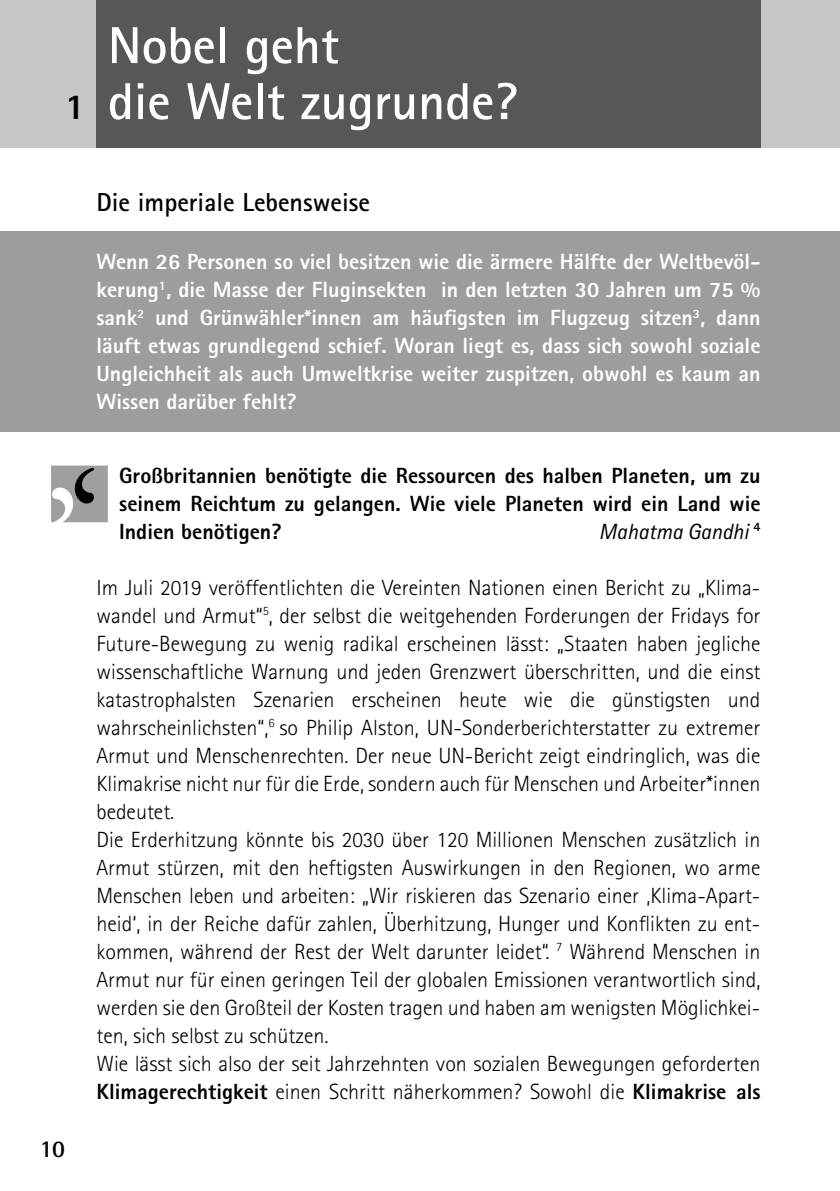
<style>
.page{position:relative;width:840px;height:1191px;background:#fff}
.page>*{position:absolute;margin:0;border:0;box-sizing:border-box;transform-origin:0 0}
.t1{font:700 52px/56px "Rotis Sans Serif Std";color:#fff}
.t2{font:800 36px "Rotis Sans Serif Std";color:#000}
.t3{font:700 26px "Rotis Sans Serif Std";color:#000}
.t4{font:700 24px "Rotis Semi Sans Std";color:#000}
.t5{font:300 22px/28px "Rotis Sans Serif Std";color:#000}
.t6{font:800 22px/28px "Rotis Sans Serif Std";color:#fff;text-align:justify}
.t7{font:800 22px/28px "Rotis Sans Serif Std";color:#000;text-align:justify}
.t8{font:italic 22px "Rotis Sans Serif Std";color:#000}
.s1{font-weight:800}
</style>
<div class="page">
<div style="left:0;top:0;width:839px;height:147px;background:#c6c6c6"></div>
<div style="left:96px;top:0;width:664px;height:147px;background:#575756"></div>
<svg style="left:51px;top:465px;width:57px;height:57px;background:#9b9b9b"></svg>
<div style="left:0;top:231px;width:839px;height:201px;background:#9d9d9c"></div>
<h2 class="t2" style="left:65px;top:84px;width:22px">1</h2>
<h1 class="t1" style="left:108px;top:16px;width:411px">Nobel geht<br>die Welt zugrunde?</h1>
<p class="t4" style="left:40px;top:1133px;width:27px">10</p>
<p class="t3" style="left:96px;top:185px;width:275px">Die imperiale Lebensweise</p>
<p class="t6" style="left:96px;top:247px;width:665px">Wenn 26 Personen so viel besitzen wie die ärmere Hälfte der Weltbevöl&shy;kerung<sup>1</sup>, die Masse der Fluginsekten in den letzten 30 Jahren um 75 % sank<sup>2</sup> und Grünwähler*innen am häufigsten im Flugzeug sitzen<sup>3</sup>, dann läuft etwas grundlegend schief. Woran liegt es, dass sich sowohl soziale Ungleichheit als auch Umweltkrise weiter zuspitzen, obwohl es kaum an Wissen darüber fehlt?</p>
<p class="t7" style="left:119px;top:461px;width:642px">Großbritannien benötigte die Ressourcen des halben Planeten, um zu seinem Reichtum zu gelangen. Wie viele Planeten wird ein Land wie Indien benötigen?</p>
<p class="t8" style="left:598px;top:518px;width:163px">Mahatma Gandhi <sup>4</sup></p>
<p class="t5" style="left:96px;top:573px;width:665px">Im Juli 2019 veröffentlichten die Vereinten Nationen einen Bericht zu „Klima&shy;wandel und Armut“<sup>5</sup>, der selbst die weitgehenden Forderungen der Fridays for Future-Bewegung zu wenig radikal erscheinen lässt: „Staaten haben jegliche wissenschaftliche Warnung und jeden Grenzwert überschritten, und die einst katastrophalsten Szenarien erscheinen heute wie die günstigsten und wahrscheinlichsten“,<sup>6</sup> so Philip Alston, UN-Sonderberichterstatter zu extremer Armut und Menschenrechten. Der neue UN-Bericht zeigt eindringlich, was die Klimakrise nicht nur für die Erde, sondern auch für Menschen und Arbeiter*innen bedeutet.<br>Die Erderhitzung könnte bis 2030 über 120 Millionen Menschen zusätzlich in Armut stürzen, mit den heftigsten Auswirkungen in den Regionen, wo arme Menschen leben und arbeiten: „Wir riskieren das Szenario einer ‚Klima-Apart&shy;heid‘, in der Reiche dafür zahlen, Überhitzung, Hunger und Konflikten zu ent&shy;kommen, während der Rest der Welt darunter leidet“. <sup>7</sup> Während Menschen in Armut nur für einen geringen Teil der globalen Emissionen verantwortlich sind, werden sie den Großteil der Kosten tragen und haben am wenigsten Möglichkei&shy;ten, sich selbst zu schützen.<br>Wie lässt sich also der seit Jahrzehnten von sozialen Bewegungen geforderten <span class="s1">Klimagerechtigkeit</span> einen Schritt näherkommen? Sowohl die <span class="s1">Klimakrise als</span></p>
</div>
